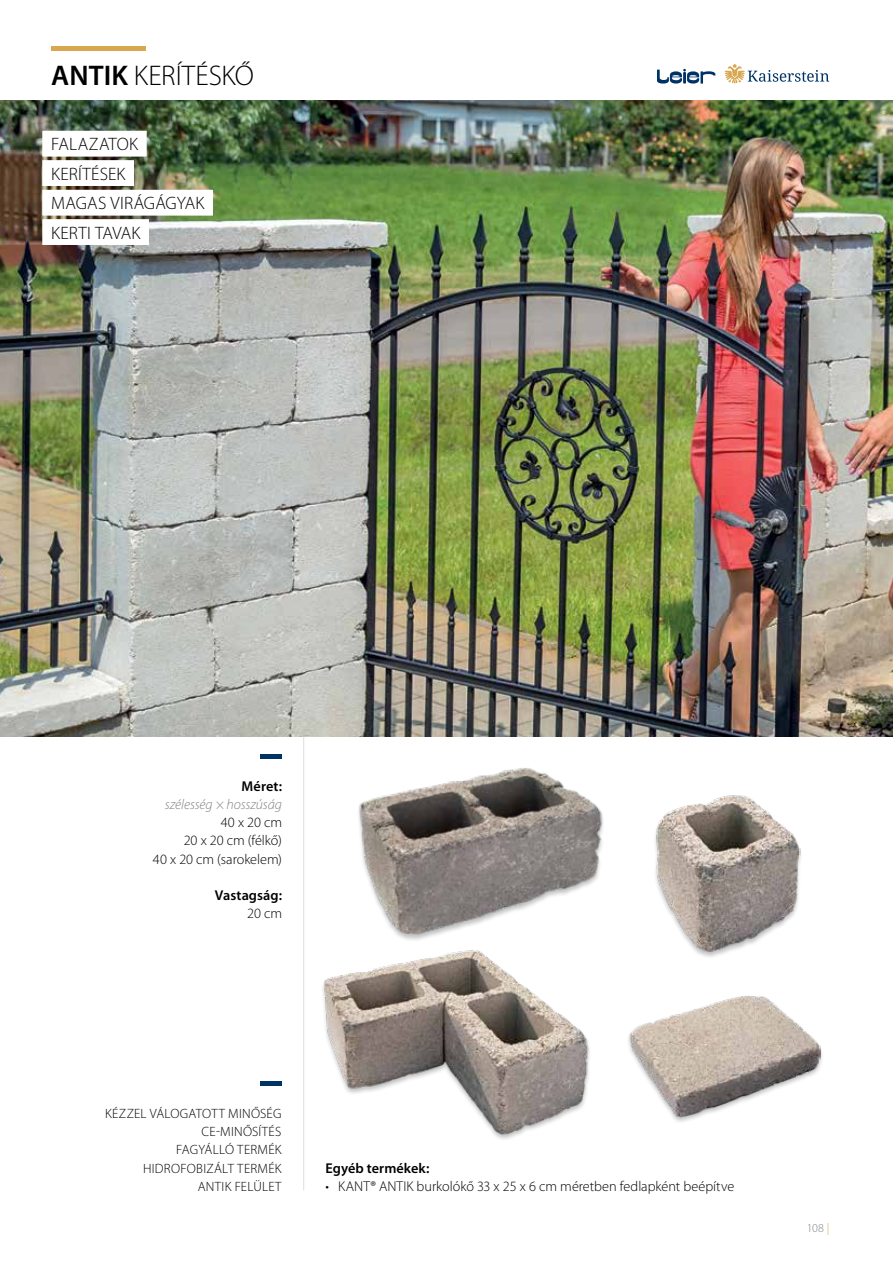
<style>
.page{position:relative;width:893px;height:1263px;background:#fff}
.page>*{position:absolute;margin:0;border:0;box-sizing:border-box;transform-origin:0 0}
.t1{font:300 28.5px "Myriad Pro";letter-spacing:.005em;color:#000}
.t2{font:300 18px/29.5px "Myriad Pro";letter-spacing:.01em;color:#000}
.t3{font:300 14.25px/18.1px "Myriad Pro";letter-spacing:-.005em;color:#000;text-align:right}
.t4{font:600 14.25px "Myriad Pro";letter-spacing:.005em;color:#000}
.t5{font:italic 300 14.25px "Myriad Pro";letter-spacing:-.005em;color:#808285}
.t6{font:300 13.5px/18.1px "Myriad Pro";letter-spacing:.015em;color:#000;text-align:right}
.t7{font:300 12px "Myriad Pro";color:#808285}
.s1{font-weight:600}
.s2{color:#daa751}
</style>
<div class="page">
<img style="left:0;top:100px;width:893px;height:636px">
<div style="left:43px;top:131px;width:103px;height:25px;background:#fff"></div>
<div style="left:43px;top:160px;width:91px;height:26px;background:#fff"></div>
<div style="left:43px;top:190px;width:170px;height:25px;background:#fff"></div>
<div style="left:43px;top:219px;width:106px;height:26px;background:#fff"></div>
<div style="left:260px;top:754px;width:22px;height:5px;background:#003365"></div>
<hr style="left:260px;top:1082px;width:22px;height:4px;background:#003365">
<hr style="left:303px;top:736px;width:1px;height:454px;background:#dcddde">
<svg style="left:657px;top:69px;width:58px;height:15px"></svg>
<svg style="left:725px;top:64px;width:104px;height:20px"></svg>
<hr style="left:51px;top:47px;width:94px;height:4px;background:#daa751">
<img style="left:629px;top:995px;width:191px;height:123px">
<img style="left:322px;top:954px;width:268px;height:186px">
<img style="left:358px;top:768px;width:245px;height:186px">
<img style="left:655px;top:795px;width:145px;height:159px">
<h1 class="t1" style="left:51px;top:59px;width:204px"><span class="s1">ANTIK</span> KERÍTÉSKŐ</h1>
<p class="t2" style="left:51px;top:129px;width:155px">FALAZATOK<br>KERÍTÉSEK<br>MAGAS VIRÁGÁGYAK<br>KERTI TAVAK</p>
<p class="t4" style="left:242px;top:777px;width:42px">Méret:</p>
<p class="t5" style="left:165px;top:796px;width:119px">szélesség × hosszúság</p>
<p class="t3" style="left:153px;top:813px;width:131px">40 x 20 cm<br>20 x 20 cm (félkő)<br>40 x 20 cm (sarokelem)</p>
<p class="t4" style="left:215px;top:886px;width:69px">Vastagság:</p>
<p class="t3" style="left:247px;top:904px;width:36px">20 cm</p>
<p class="t6" style="left:105px;top:1104px;width:178px">KÉZZEL VÁLOGATOTT MINŐSÉG<br>CE-MINŐSÍTÉS<br>FAGYÁLLÓ TERMÉK<br>HIDROFOBIZÁLT TERMÉK<br>ANTIK FELÜLET</p>
<p class="t4" style="left:325px;top:1159px;width:106px">Egyéb termékek:</p>
<p class="t3" style="left:325px;top:1177px;width:410px">• KANT® ANTIK burkolókő 33 x 25 x 6 cm méretben fedlapként beépítve</p>
<p class="t7" style="left:807px;top:1220px;width:24px">108 <span class="s2">|</span></p>
</div>
